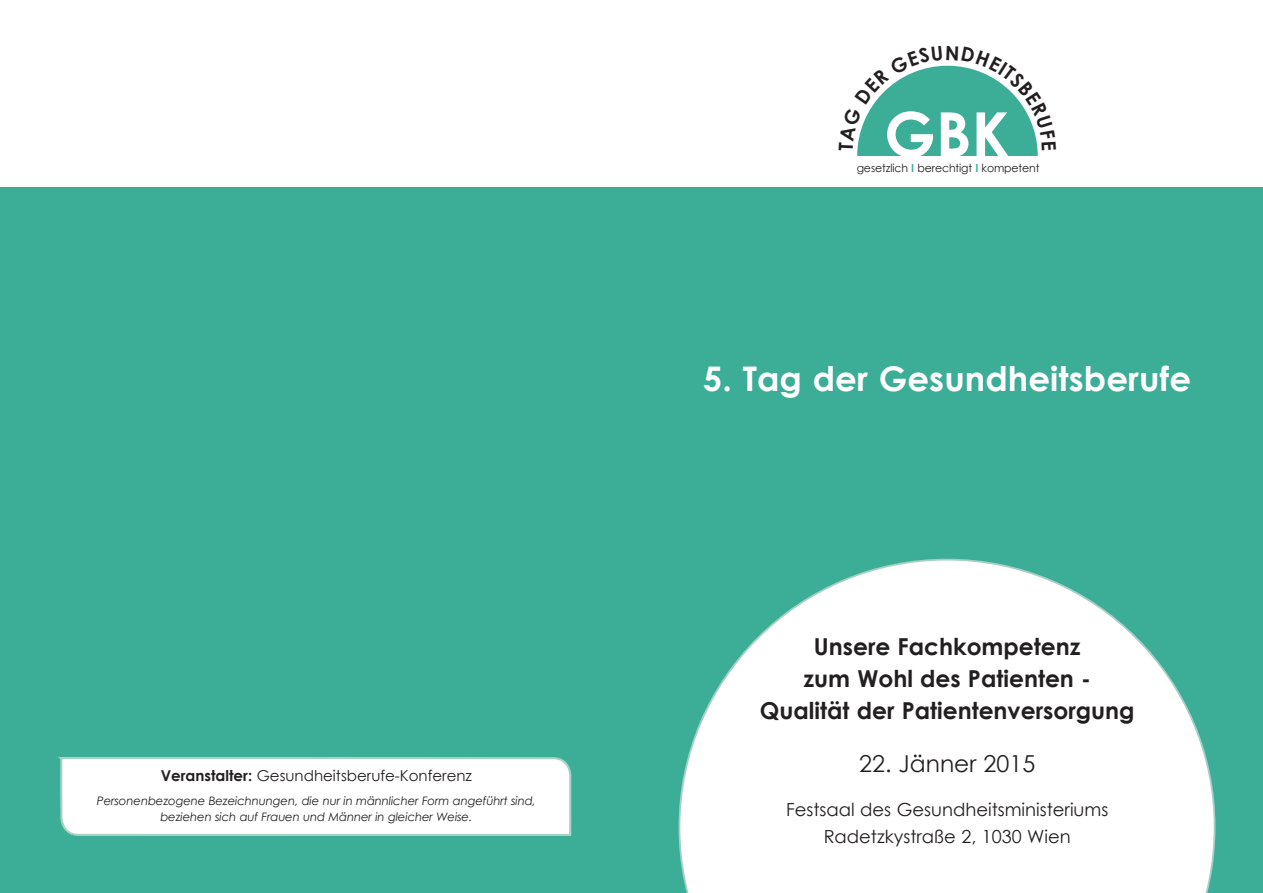
<style>
.page{position:relative;width:1263px;height:893px;background:#fff}
.page>*{position:absolute;margin:0;border:0;box-sizing:border-box;transform-origin:0 0}
.t1{font:700 61.5px "Century Gothic";color:#fff}
.t2{font:700 33.9px "Century Gothic";letter-spacing:.005em;color:#fff}
.t3{font:700 23.4px/31.8px "Century Gothic";color:#231f20;text-align:center}
.t4{font:23.4px "Century Gothic";color:#231f20}
.t5{font:18px/27px "Century Gothic";color:#231f20;text-align:center}
.t6{font:15px "Century Gothic";color:#231f20}
.t7{font:italic 11.7px/16.5px "Century Gothic";letter-spacing:-.01em;color:#231f20;text-align:center}
.t8{font:11.25px "Century Gothic";letter-spacing:-.01em;color:#231f20}
.s1{font-weight:700}
.s2{font-weight:700;color:#3cad96}
</style>
<div class="page">
<div style="left:0;top:188px;width:631px;height:705px;background:#3cad96"></div>
<svg style="left:59px;top:757px;width:513px;height:79px"></svg>
<div style="left:631px;top:188px;width:632px;height:705px;background:#3cad96"></div>
<svg style="left:678px;top:559px;width:537px;height:334px"></svg>
<svg style="left:857px;top:65px;width:181px;height:91px"></svg>
<p class="t6" style="left:161px;top:767px;width:313px"><span class="s1">Veranstalter:</span> Gesundheitsberufe-Konferenz</p>
<p class="t7" style="left:97px;top:792px;width:440px">Personenbezogene Bezeichnungen, die nur in männlicher Form angeführt sind, beziehen sich auf Frauen und Männer in gleicher Weise.</p>
<h1 class="t1" style="left:884px;top:96px;width:127px">GBK</h1>
<p class="t8" style="left:857px;top:161px;width:184px">gesetzlich <span class="s2">I</span> berechtigt <span class="s2">I</span> kompetent</p>
<h2 class="t2" style="left:703px;top:357px;width:489px">5. Tag der Gesundheitsberufe</h2>
<h3 class="t3" style="left:760px;top:630px;width:376px">Unsere Fachkompetenz<br>zum Wohl des Patienten -<br>Qualität der Patientenversorgung</h3>
<h3 class="t4" style="left:859px;top:749px;width:178px">22. Jänner 2015</h3>
<h3 class="t5" style="left:786px;top:796px;width:324px">Festsaal des Gesundheitsministeriums<br>Radetzkystraße 2, 1030 Wien</h3>
</div>
